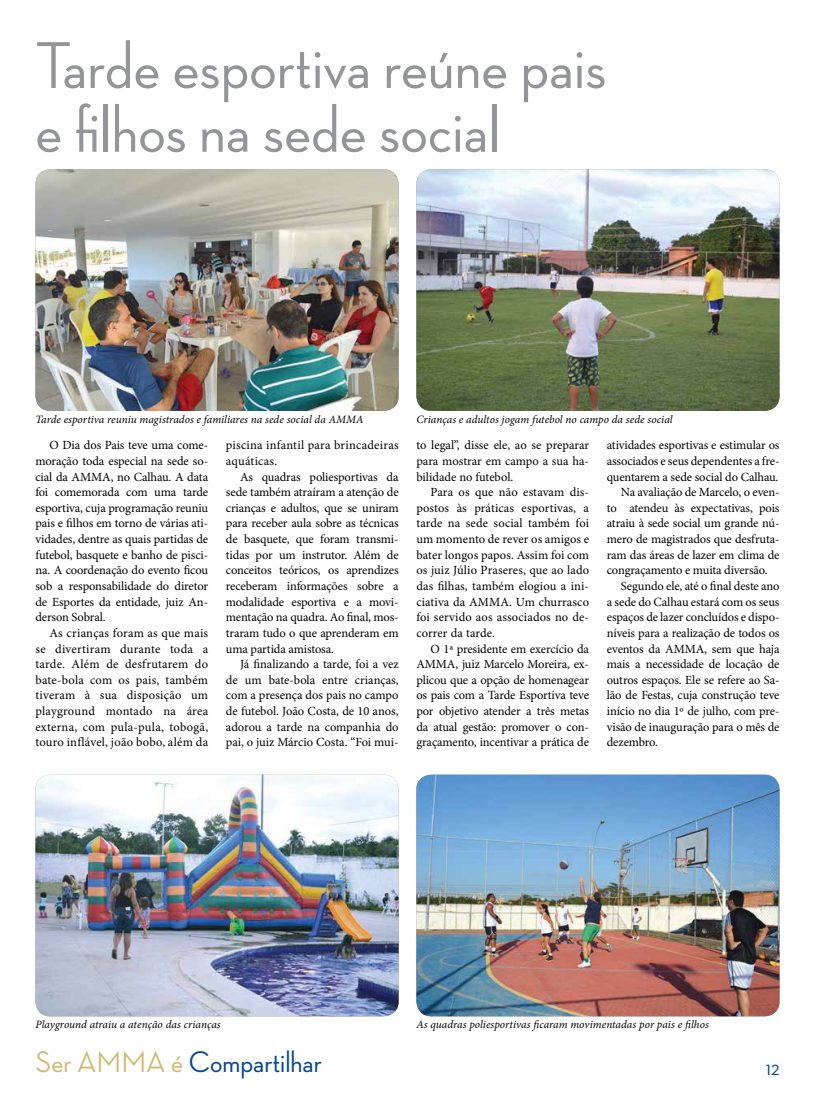
<style>
.page{position:relative;width:815px;height:1099px;background:#fff}
.page>*{position:absolute;margin:0;border:0;box-sizing:border-box;transform-origin:0 0}
.t1{font:500 67.25px/63.8px "Neutra Disp";color:#939598}
.t2{font:500 30.25px "Neutra Disp";color:#034694}
.t3{font:500 20px "Neutra Disp";color:#034694}
.t4{font:12.5px/15.6px "Minion Pro";letter-spacing:-.01em;color:#000;text-align:justify}
.t5{font:12.5px/15.6px "Minion Pro";letter-spacing:.02em;color:#000}
.t6{font:italic 11.25px "Minion Pro";letter-spacing:.005em;color:#000}
.s1{color:#d0b86e}
</style>
<div class="page">
<img style="left:35px;top:774px;width:364px;height:242px">
<img style="left:35px;top:169px;width:364px;height:242px">
<img style="left:416px;top:774px;width:364px;height:242px">
<img style="left:416px;top:169px;width:364px;height:242px">
<h1 class="t1" style="left:35px;top:34px;width:573px">Tarde esportiva reúne pais e filhos na sede social</h1>
<p class="t6" style="left:35px;top:411px;width:330px">Tarde esportiva reuniu magistrados e familiares na sede social da AMMA</p>
<p class="t4" style="left:35px;top:437px;width:174px;text-indent:14px">O Dia dos Pais teve uma come&shy;moração toda especial na sede so&shy;cial da AMMA, no Calhau. A data foi comemorada com uma tarde esportiva, cuja programação reuniu pais e filhos em torno de várias ati&shy;vidades, dentre as quais partidas de futebol, basquete e banho de pisci&shy;na. A coordenação do evento ficou sob a responsabilidade do diretor de Esportes da entidade, juiz An&shy;derson Sobral.</p>
<p class="t4" style="left:35px;top:625px;width:174px;text-indent:14px">As crianças foram as que mais se divertiram durante toda a tarde. Além de desfrutarem do bate-bola com os pais, também tiveram à sua disposição um playground montado na área externa, com pula-pula, tobogã, touro inflável, joão bobo, além da</p>
<p class="t5" style="left:226px;top:437px;width:174px">piscina infantil para brincadeiras aquáticas.</p>
<p class="t4" style="left:226px;top:469px;width:174px;text-indent:14px">As quadras poliesportivas da sede também atraíram a atenção de crianças e adultos, que se uniram para receber aula sobre as técnicas de basquete, que foram transmi&shy;tidas por um instrutor. Além de conceitos teóricos, os aprendizes receberam informações sobre a modalidade esportiva e a movi&shy;mentação na quadra. Ao final, mos&shy;traram tudo o que aprenderam em uma partida amistosa.</p>
<p class="t4" style="left:226px;top:656px;width:174px;text-indent:14px">Já finalizando a tarde, foi a vez de um bate-bola entre crianças, com a presença dos pais no campo de futebol. João Costa, de 10 anos, adorou a tarde na companhia do pai, o juiz Márcio Costa. “Foi mui-</p>
<p class="t6" style="left:416px;top:411px;width:258px">Crianças e adultos jogam futebol no campo da sede social</p>
<p class="t4" style="left:416px;top:437px;width:174px">to legal”, disse ele, ao se preparar para mostrar em campo a sua ha&shy;bilidade no futebol.</p>
<p class="t4" style="left:416px;top:484px;width:174px;text-indent:14px">Para os que não estavam dis&shy;postos às práticas esportivas, a tarde na sede social também foi um momento de rever os amigos e bater longos papos. Assim foi com os juiz Júlio Praseres, que ao lado das filhas, também elogiou a ini&shy;ciativa da AMMA. Um churrasco foi servido aos associados no de&shy;correr da tarde.</p>
<p class="t4" style="left:416px;top:640px;width:174px;text-indent:14px">O 1ª presidente em exercício da AMMA, juiz Marcelo Moreira, ex&shy;plicou que a opção de homenagear os pais com a Tarde Esportiva teve por objetivo atender a três metas da atual gestão: promover o con&shy;graçamento, incentivar a prática de</p>
<p class="t4" style="left:607px;top:437px;width:174px">atividades esportivas e estimular os</p>
<p class="t4" style="left:607px;top:453px;width:174px">associados e seus dependentes a fre-</p>
<p class="t4" style="left:607px;top:469px;width:173px">quentarem a sede social do Calhau.</p>
<p class="t4" style="left:621px;top:484px;width:160px">Na avaliação de Marcelo, o even-</p>
<p class="t4" style="left:607px;top:500px;width:174px">to atendeu às expectativas, pois</p>
<p class="t4" style="left:607px;top:515px;width:174px">atraiu à sede social um grande nú-</p>
<p class="t4" style="left:607px;top:531px;width:174px">mero de magistrados que desfruta-</p>
<p class="t4" style="left:607px;top:547px;width:174px">ram das áreas de lazer em clima de</p>
<p class="t4" style="left:607px;top:562px;width:162px">congraçamento e muita diversão.</p>
<p class="t4" style="left:621px;top:578px;width:160px">Segundo ele, até o final deste ano</p>
<p class="t4" style="left:607px;top:594px;width:174px">a sede do Calhau estará com os seus</p>
<p class="t4" style="left:607px;top:609px;width:174px">espaços de lazer concluídos e dispo-</p>
<p class="t4" style="left:607px;top:625px;width:174px">níveis para a realização de todos os</p>
<p class="t4" style="left:607px;top:640px;width:174px">eventos da AMMA, sem que haja</p>
<p class="t4" style="left:607px;top:656px;width:174px">mais a necessidade de locação de</p>
<p class="t4" style="left:607px;top:672px;width:174px">outros espaços. Ele se refere ao Sa-</p>
<p class="t4" style="left:607px;top:687px;width:174px">lão de Festas, cuja construção teve</p>
<p class="t4" style="left:607px;top:703px;width:174px">início no dia 1º de julho, com pre-</p>
<p class="t4" style="left:607px;top:719px;width:174px">visão de inauguração para o mês de</p>
<p class="t4" style="left:607px;top:734px;width:53px">dezembro.</p>
<p class="t6" style="left:35px;top:1016px;width:187px">Playground atraiu a atenção das crianças</p>
<h2 class="t2" style="left:35px;top:1045px;width:288px"><span class="s1">Ser AMMA é</span> Compartilhar</h2>
<p class="t6" style="left:416px;top:1016px;width:294px">As quadras poliesportivas ficaram movimentadas por pais e filhos</p>
<h3 class="t3" style="left:766px;top:1057px;width:15px">12</h3>
</div>
